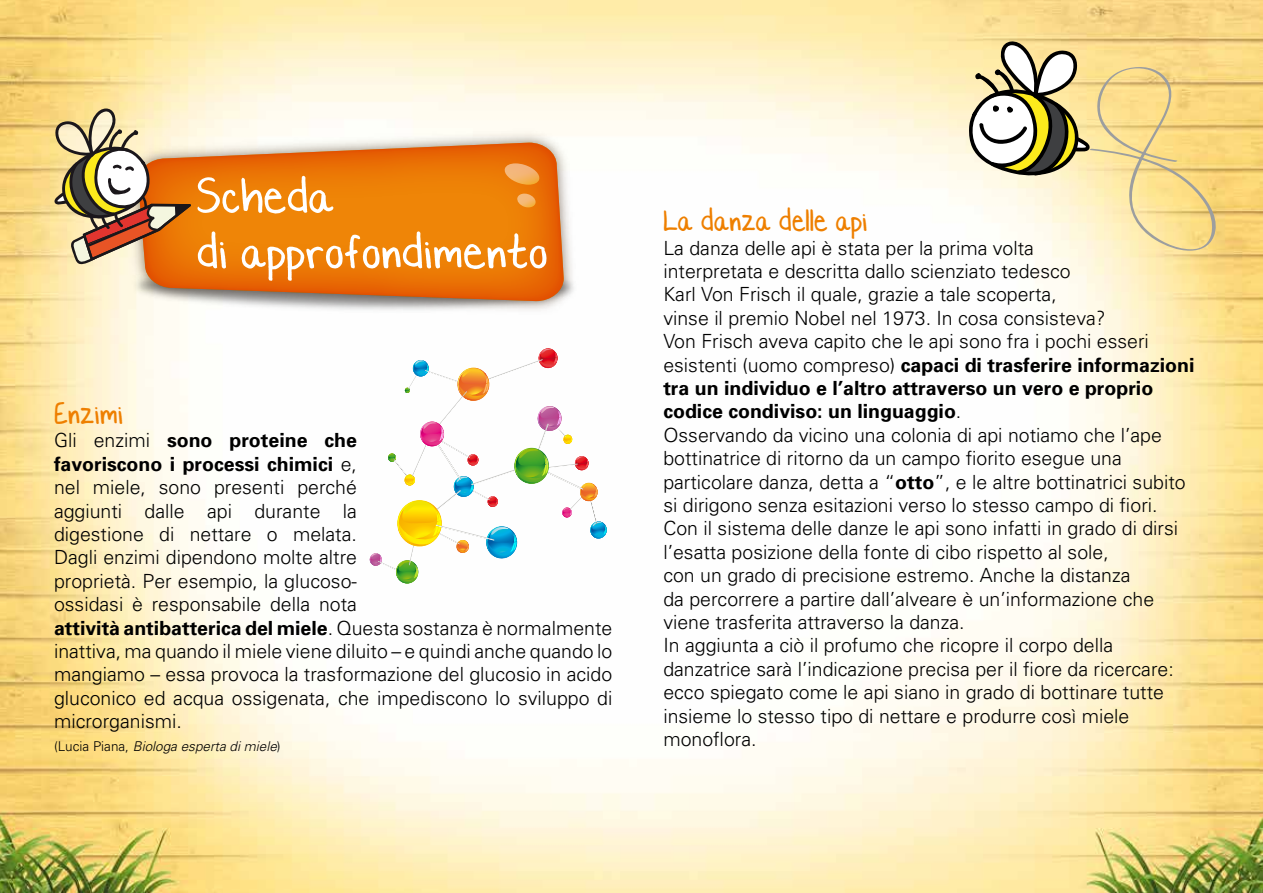
<style>
.page{position:relative;width:1263px;height:893px;background:#fff}
.page>*{position:absolute;margin:0;border:0;box-sizing:border-box;transform-origin:0 0}
.t1{font:65.7px/55.5px "Lauren C Brown";color:#fff;scale:1.08 1}
.t2{font:42px "Lauren C Brown";color:#ee7f00}
.t3{font:300 19.5px/23.4px "Univers";color:#000}
.t4{font:italic 300 13.5px "Univers";color:#000}
.s1{font-weight:700}
.s2{font-style:normal}
</style>
<div class="page">
<img style="left:0;top:0;width:1263px;height:893px">
<img style="left:103px;top:234px;width:504px;height:108px">
<img style="left:121px;top:125px;width:460px;height:193px">
<svg style="left:138px;top:143px;width:426px;height:158px;background:#e77e18"></svg>
<svg style="left:505px;top:163px;width:34px;height:22px"></svg>
<svg style="left:517px;top:194px;width:19px;height:13px"></svg>
<svg style="left:54px;top:108px;width:137px;height:159px;background:#cca474"></svg>
<svg style="left:969px;top:40px;width:251px;height:211px"></svg>
<svg style="left:369px;top:348px;width:239px;height:237px"></svg>
<h1 class="t1" style="left:196px;top:172px;width:327px">Scheda<br>di approfondimento</h1>
<h2 class="t2" style="left:54px;top:398px;width:71px">Enzimi</h2>
<p class="t3" style="left:54px;top:429px;width:560px">Gli enzimi <span class="s1">sono proteine che<br>favoriscono i processi chimici</span> e,<br>nel miele, sono presenti perché<br>aggiunti dalle api durante la<br>digestione di nettare o melata.<br>Dagli enzimi dipendono molte altre<br>proprietà. Per esempio, la glucoso-<br>ossidasi è responsabile della nota<br><span class="s1">attività antibatterica del miele</span>. Questa sostanza è normalmente inattiva, ma quando il miele viene diluito – e quindi anche quando lo mangiamo – essa provoca la trasformazione del glucosio in acido gluconico ed acqua ossigenata, che impediscono lo sviluppo di microrganismi.</p>
<p class="t4" style="left:54px;top:738px;width:228px"><span class="s2">(Lucia Piana,</span> Biologa esperta di miele<span class="s2">)</span></p>
<h2 class="t2" style="left:663px;top:205px;width:206px">La danza delle api</h2>
<p class="t3" style="left:663px;top:236px;width:532px">La danza delle api è stata per la prima volta<br>interpretata e descritta dallo scienziato tedesco<br>Karl Von Frisch il quale, grazie a tale scoperta,<br>vinse il premio Nobel nel 1973. In cosa consisteva?<br>Von Frisch aveva capito che le api sono fra i pochi esseri esistenti (uomo compreso) <span class="s1">capaci di trasferire informazioni tra un individuo e l’altro attraverso un vero e proprio codice condiviso: un linguaggio</span>.<br>Osservando da vicino una colonia di api notiamo che l’ape bottinatrice di ritorno da un campo fiorito esegue una particolare danza, detta a “<span class="s1">otto</span>”, e le altre bottinatrici subito si dirigono senza esitazioni verso lo stesso campo di fiori.<br>Con il sistema delle danze le api sono infatti in grado di dirsi l’esatta posizione della fonte di cibo rispetto al sole,<br>con un grado di precisione estremo. Anche la distanza<br>da percorrere a partire dall’alveare è un’informazione che viene trasferita attraverso la danza.<br>In aggiunta a ciò il profumo che ricopre il corpo della danzatrice sarà l’indicazione precisa per il fiore da ricercare: ecco spiegato come le api siano in grado di bottinare tutte insieme lo stesso tipo di nettare e produrre così miele monoflora.</p>
</div>
